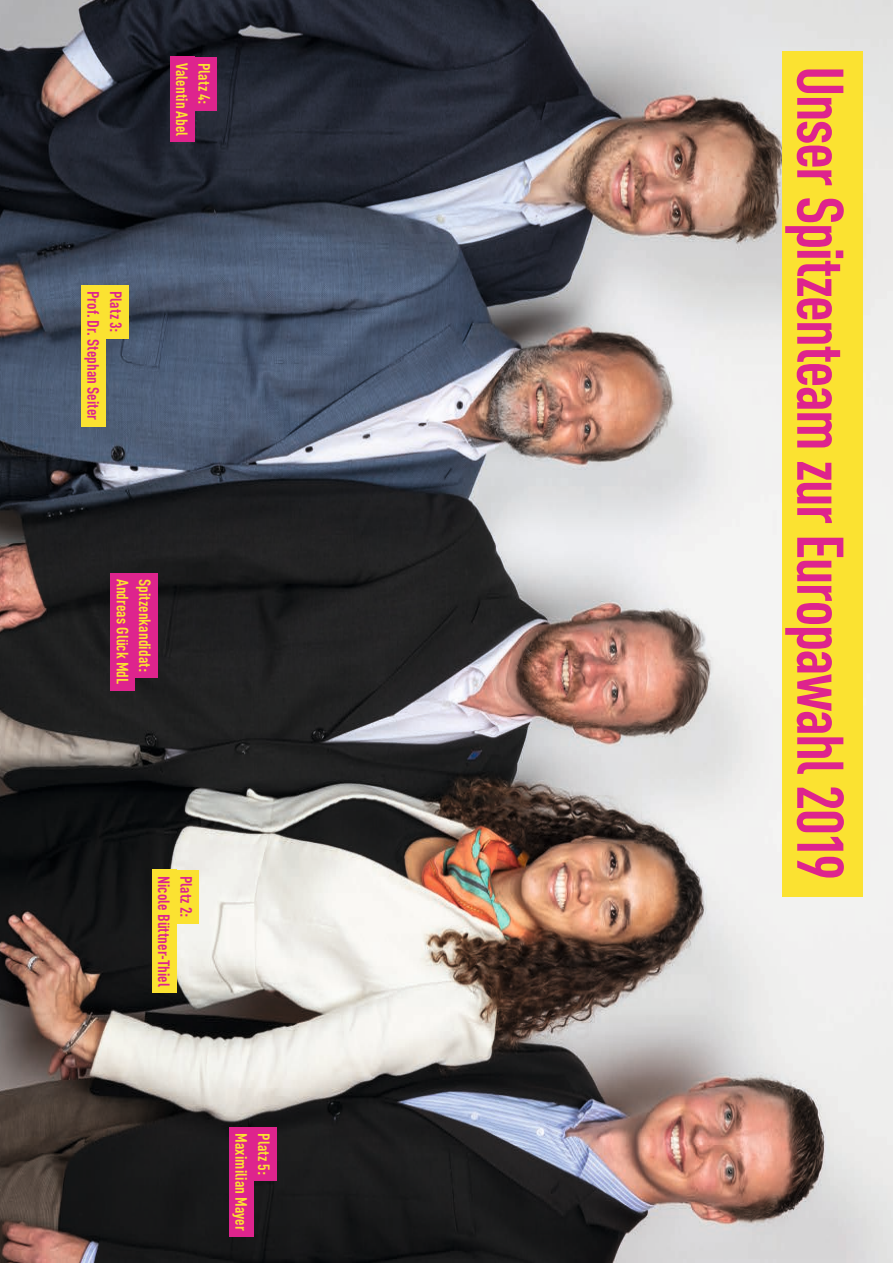
<style>
.page{position:relative;width:893px;height:1263px;background:#fff}
.page>*{position:absolute;margin:0;border:0;box-sizing:border-box;transform-origin:0 0}
.Head{font:700 condensed 64.8px "DINOT";letter-spacing:-.025em;color:#de248d}
.balken_magenta_klein{font:700 condensed 16.2px "DINOT";letter-spacing:.005em;color:#fbe231}
.balken_gelb_klein{font:700 condensed 16.2px "DINOT";letter-spacing:.005em;color:#de248d}
</style>
<div class="page">
<img style="left:0;top:0;width:893px;height:1263px">
<div style="left:133px;top:573px;width:25px;height:105px;background:#de248d"></div>
<div style="left:111px;top:573px;width:24px;height:117px;background:#de248d"></div>
<div style="left:174px;top:870px;width:25px;height:53px;background:#fbe231"></div>
<div style="left:152px;top:870px;width:25px;height:123px;background:#fbe231"></div>
<div style="left:782px;top:51px;width:80px;height:845px;background:#fbe231"></div>
<div style="left:104px;top:285px;width:25px;height:54px;background:#fbe231"></div>
<div style="left:81px;top:285px;width:25px;height:141px;background:#fbe231"></div>
<div style="left:193px;top:57px;width:24px;height:54px;background:#de248d"></div>
<div style="left:170px;top:57px;width:25px;height:85px;background:#de248d"></div>
<div style="left:252px;top:1127px;width:25px;height:54px;background:#de248d"></div>
<div style="left:229px;top:1127px;width:25px;height:110px;background:#de248d"></div>
<p class="balken_magenta_klein" style="left:192px;top:63px;width:75px;rotate:90deg">Valentin Abel</p>
<p class="balken_magenta_klein" style="left:214px;top:63px;width:43px;rotate:90deg">Platz 4:</p>
<p class="balken_gelb_klein" style="left:103px;top:291px;width:131px;rotate:90deg">Prof. Dr. Stephan Seiter</p>
<p class="balken_gelb_klein" style="left:126px;top:291px;width:43px;rotate:90deg">Platz 3:</p>
<p class="balken_magenta_klein" style="left:132px;top:579px;width:107px;rotate:90deg">Andreas Glück MdL</p>
<p class="balken_magenta_klein" style="left:155px;top:579px;width:94px;rotate:90deg">Spitzenkandidat:</p>
<p class="balken_gelb_klein" style="left:174px;top:876px;width:112px;rotate:90deg">Nicole Büttner-Thiel</p>
<p class="balken_gelb_klein" style="left:196px;top:876px;width:43px;rotate:90deg">Platz 2:</p>
<p class="balken_magenta_klein" style="left:251px;top:1133px;width:99px;rotate:90deg">Maximilian Mayer</p>
<p class="balken_magenta_klein" style="left:274px;top:1133px;width:43px;rotate:90deg">Platz 5:</p>
<p class="Head" style="left:859px;top:66px;width:816px;rotate:90deg">Unser Spitzenteam zur Europawahl 2019</p>
</div>
